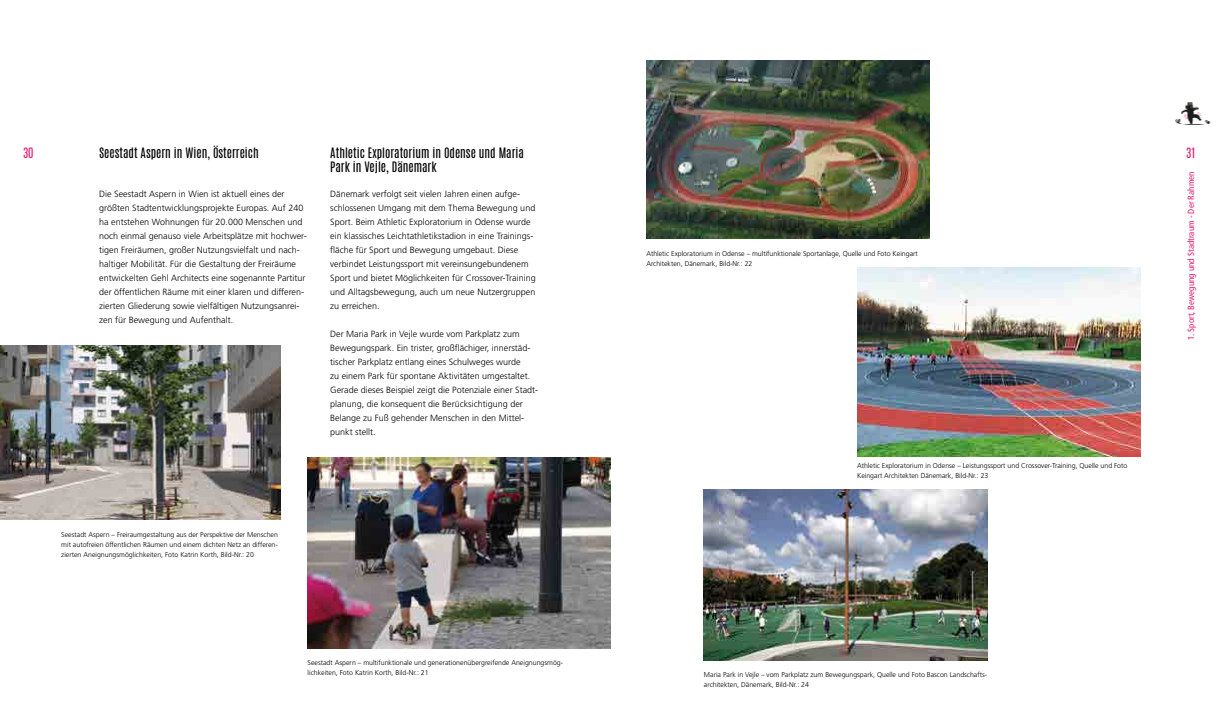
<style>
.page{position:relative;width:1219px;height:723px;background:#fff}
.page>*{position:absolute;margin:0;border:0;box-sizing:border-box;transform-origin:0 0}
.t1{font:12px/14px "Antonio";color:#000}
.t2{font:12px "Antonio";color:#e71d72}
.t3{font:300 9px/14px "Frutiger";color:#000}
.t4{font:condensed 9px "Frutiger";color:#e71d72}
.t5{font:300 7px/10px "Frutiger";color:#000}
</style>
<div class="page">
<img style="left:308px;top:458px;width:302px;height:190px">
<img style="left:0;top:346px;width:281px;height:174px">
<img style="left:704px;top:490px;width:283px;height:170px">
<img style="left:857px;top:268px;width:283px;height:188px">
<img style="left:646px;top:60px;width:284px;height:179px">
<img style="left:1175px;top:102px;width:36px;height:23px">
<h1 class="t1" style="left:99px;top:146px;width:161px">Seestadt Aspern in Wien, Österreich</h1>
<p class="t3" style="left:99px;top:187px;width:209px">Die Seestadt Aspern in Wien ist aktuell eines der größten Stadtentwicklungsprojekte Europas. Auf 240 ha entstehen Wohnungen für 20.000 Menschen und noch einmal genauso viele Arbeitsplätze mit hochwer&shy;tigen Freiräumen, großer Nutzungsvielfalt und nach&shy;haltiger Mobilität. Für die Gestaltung der Freiräume entwickelten Gehl Architects eine sogenannte Partitur der öffentlichen Räume mit einer klaren und differen&shy;zierten Gliederung sowie vielfältigen Nutzungsanrei&shy;zen für Bewegung und Aufenthalt.</p>
<h1 class="t1" style="left:330px;top:146px;width:195px">Athletic Exploratorium in Odense und Maria<br>Park in Vejle, Dänemark</h1>
<p class="t3" style="left:330px;top:187px;width:207px">Dänemark verfolgt seit vielen Jahren einen aufge&shy;schlossenen Umgang mit dem Thema Bewegung und Sport. Beim Athletic Exploratorium in Odense wurde ein klassisches Leichtathletikstadion in eine Trainings&shy;fläche für Sport und Bewegung umgebaut. Diese verbindet Leistungssport mit vereinsungebundenem Sport und bietet Möglichkeiten für Crossover-Training und Alltagsbewegung, auch um neue Nutzergruppen zu erreichen.</p>
<p class="t3" style="left:330px;top:327px;width:210px">Der Maria Park in Vejle wurde vom Parkplatz zum Bewegungspark. Ein trister, großflächiger, innerstäd&shy;tischer Parkplatz entlang eines Schulweges wurde<br>zu einem Park für spontane Aktivitäten umgestaltet.<br>Gerade dieses Beispiel zeigt die Potenziale einer Stadt&shy;planung, die konsequent die Berücksichtigung der Belange zu Fuß gehender Menschen in den Mittel&shy;punkt stellt.</p>
<h1 class="t2" style="left:23px;top:144px;width:12px">30</h1>
<h1 class="t2" style="left:1186px;top:144px;width:11px">31</h1>
<p class="t4" style="left:1186px;top:340px;width:170px;rotate:-90deg">1. Sport, Bewegung und Stadtraum - Der Rahmen</p>
<p class="t5" style="left:646px;top:248px;width:273px">Athletic Exploratorium in Odense – multifunktionale Sportanlage, Quelle und Foto Keingart<br>Architekten, Dänemark, Bild-Nr.: 22</p>
<p class="t5" style="left:61px;top:529px;width:218px;text-align:justify">Seestadt Aspern – Freiraumgestaltung aus der Perspektive der Menschen mit autofreien öffentlichen Räumen und einem dichten Netz an differen&shy;zierten Aneignungsmöglichkeiten, Foto Katrin Korth, Bild-Nr.: 20</p>
<p class="t5" style="left:308px;top:658px;width:257px">Seestadt Aspern – multifunktionale und generationenübergreifende Aneignungsmög&shy;lichkeiten, Foto Katrin Korth, Bild-Nr.: 21</p>
<p class="t5" style="left:857px;top:460px;width:272px">Athletic Exploratorium in Odense – Leistungssport und Crossover-Training, Quelle und Foto<br>Keingart Architekten Dänemark, Bild-Nr.: 23</p>
<p class="t5" style="left:704px;top:670px;width:285px">Maria Park in Vejle – vom Parkplatz zum Bewegungspark, Quelle und Foto Bascon Landschafts&shy;architekten, Dänemark, Bild-Nr.: 24</p>
</div>
